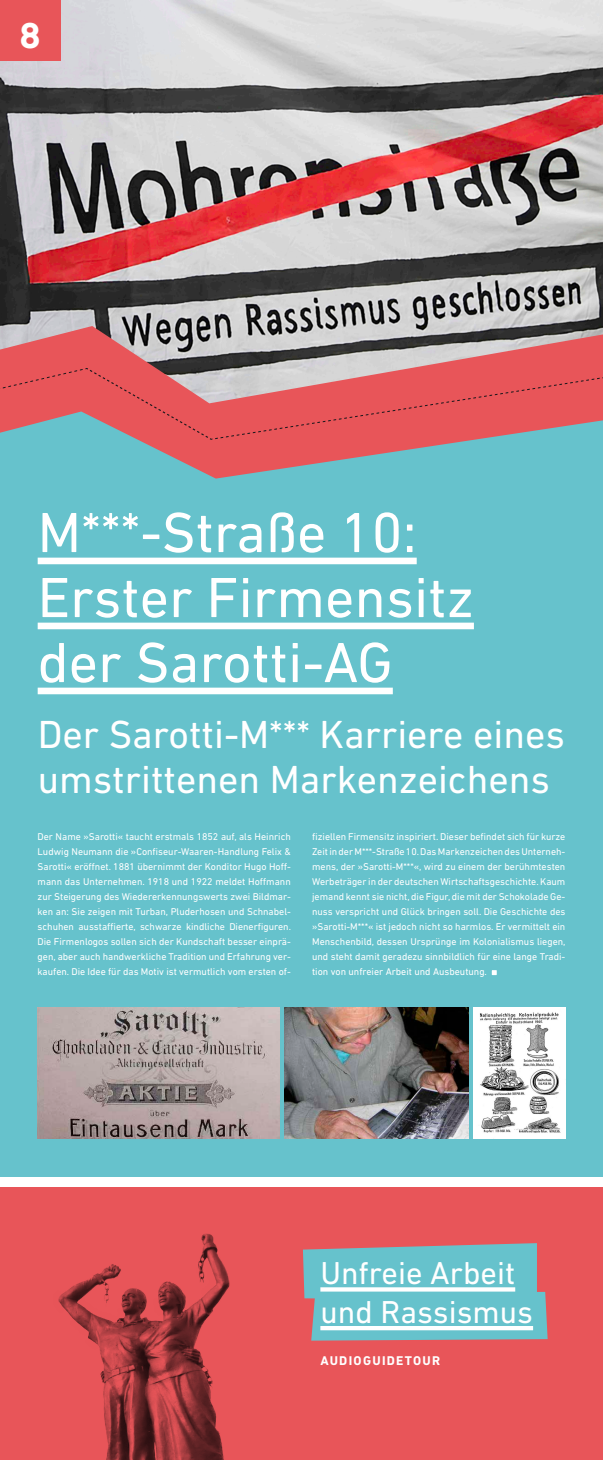
<style>
.page{position:relative;width:603px;height:1460px;background:#fff}
.page>*{position:absolute;margin:0;border:0;box-sizing:border-box;transform-origin:0 0}
.t1{font:57.5px/65px "DIN Next LT Pro";color:#fff}
.t2{font:500 47.6px "DIN Next LT Pro";color:#fff}
.t3{font:39.85px/45px "DIN Next LT Pro";color:#fff}
.t4{font:32.25px/38.7px "DIN Next LT Pro";color:#fff}
.t5{font:700 12.9px "DIN Next LT Pro";letter-spacing:.1em;color:#fff}
.t6{font:10px/15px "DIN Next LT Pro";color:#fff;text-align:justify}
</style>
<div class="page">
<div style="left:0;top:0;width:602px;height:1176px;background:#66c2cc"></div>
<img style="left:0;top:0;width:602px;height:147px">
<img style="left:38px;top:1008px;width:241px;height:131px">
<div style="left:0;top:1187px;width:602px;height:273px;background:#e85559"></div>
<div style="left:0;top:0;width:60px;height:60px;background:#e85559"></div>
<svg style="left:0;top:147px;width:602px;height:476px"></svg>
<svg style="left:0;top:166px;width:602px;height:438px"></svg>
<svg style="left:303px;top:1243px;width:244px;height:98px;background:#73b8c1"></svg>
<img style="left:58px;top:1233px;width:172px;height:227px">
<div style="left:38px;top:558px;width:378px;height:6px;background:#fff"></div>
<div style="left:38px;top:623px;width:435px;height:6px;background:#fff"></div>
<div style="left:38px;top:688px;width:354px;height:6px;background:#fff"></div>
<svg style="left:35px;top:506px;width:108px;height:53px"></svg>
<div style="left:139px;top:531px;width:24px;height:11px;border:7px solid #66c2cc"></div>
<svg style="left:158px;top:505px;width:175px;height:53px"></svg>
<svg style="left:340px;top:505px;width:79px;height:55px"></svg>
<svg style="left:35px;top:571px;width:161px;height:54px"></svg>
<svg style="left:204px;top:571px;width:273px;height:54px"></svg>
<svg style="left:37px;top:687px;width:88px;height:3px"></svg>
<svg style="left:131px;top:687px;width:173px;height:1px"></svg>
<div style="left:301px;top:661px;width:24px;height:11px;border:7px solid #66c2cc"></div>
<svg style="left:316px;top:661px;width:77px;height:29px"></svg>
<svg style="left:320px;top:1287px;width:195px;height:4px"></svg>
<hr style="left:320px;top:1326px;width:213px;height:4px;background:#fff">
<svg style="left:491px;top:970px;width:5px;height:5px"></svg>
<img style="left:285px;top:1008px;width:183px;height:131px">
<img style="left:473px;top:1008px;width:92px;height:131px">
<h2 class="t2" style="left:19px;top:4px;width:23px">8</h2>
<h1 class="t1" style="left:38px;top:499px;width:437px">M***-Straße 10:<br>Erster Firmensitz der Sarotti-AG</h1>
<h3 class="t3" style="left:38px;top:712px;width:528px">Der Sarotti-M*** Karriere eines umstrittenen Markenzeichens</h3>
<p class="t6" style="left:38px;top:829px;width:255px">Der Name »Sarotti« taucht erstmals 1852 auf, als Heinrich Ludwig Neumann die »Confiseur-Waaren-Handlung Felix &amp; Sarotti« eröffnet. 1881 übernimmt der Konditor Hugo Hoff&shy;mann das Unternehmen. 1918 und 1922 meldet Hoffmann zur Steigerung des Wiedererkennungswerts zwei Bildmar&shy;ken an: Sie zeigen mit Turban, Pluderhosen und Schnabel&shy;schuhen ausstaffierte, schwarze kindliche Dienerfiguren.<br>Die Firmenlogos sollen sich der Kundschaft besser einprä&shy;gen, aber auch handwerkliche Tradition und Erfahrung ver&shy;kaufen. Die Idee für das Motiv ist vermutlich vom ersten of-</p>
<p class="t6" style="left:312px;top:829px;width:255px">fiziellen Firmensitz inspiriert. Dieser befindet sich für kurze Zeit in der M***-Straße 10. Das Markenzeichen des Unterneh&shy;mens, der »Sarotti-M***«, wird zu einem der berühmtesten Werbeträger in der deutschen Wirtschaftsgeschichte. Kaum jemand kennt sie nicht, die Figur, die mit der Schokolade Ge&shy;nuss verspricht und Glück bringen soll. Die Geschichte des »Sarotti-M***« ist jedoch nicht so harmlos. Er vermittelt ein Menschenbild, dessen Ursprünge im Kolonialismus liegen, und steht damit geradezu sinnbildlich für eine lange Tradi&shy;tion von unfreier Arbeit und Ausbeutung.</p>
<h3 class="t4" style="left:320px;top:1253px;width:214px">Unfreie Arbeit und Rassismus</h3>
<p class="t5" style="left:320px;top:1353px;width:121px">AUDIOGUIDETOUR</p>
</div>
